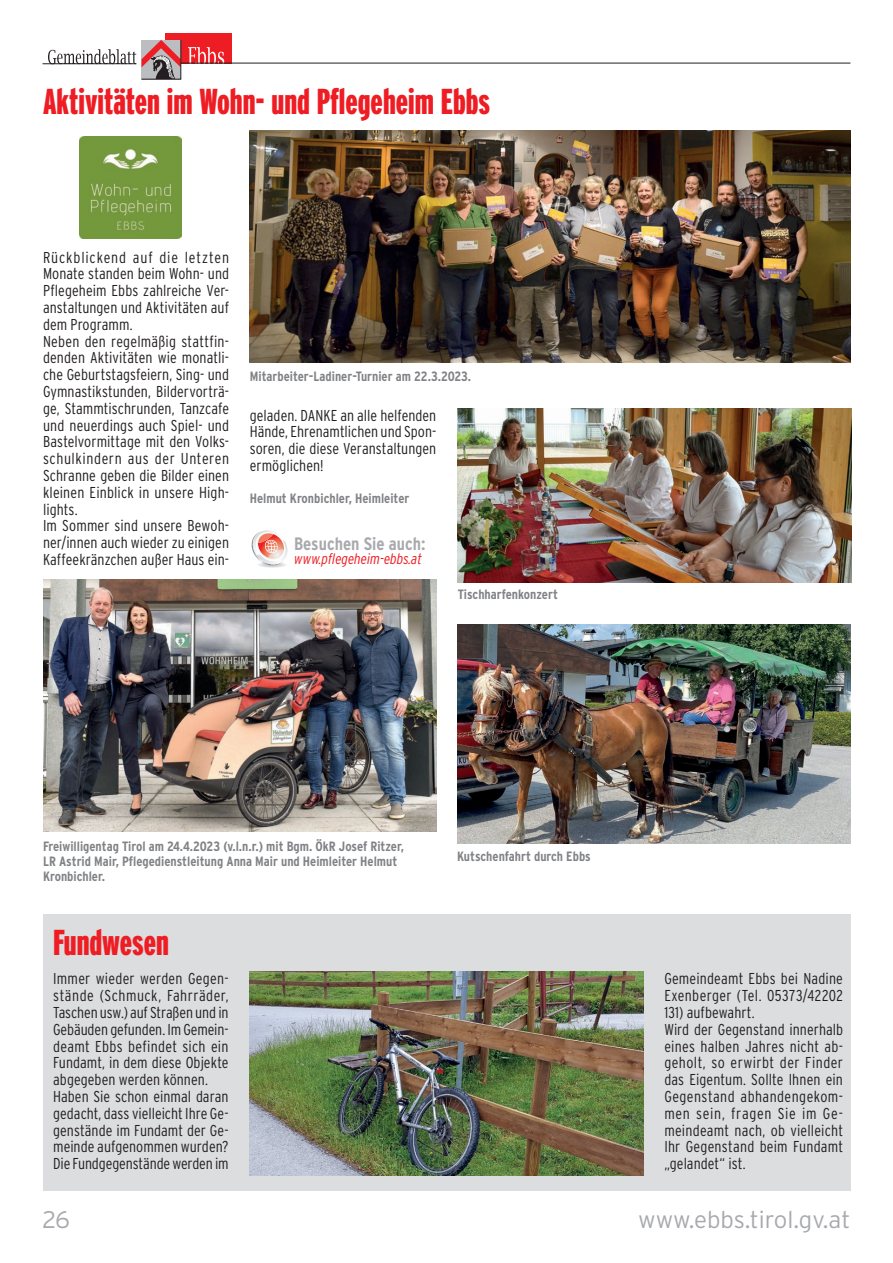
<style>
.page{position:relative;width:893px;height:1263px;background:#fff}
.page>*{position:absolute;margin:0;border:0;box-sizing:border-box;transform-origin:0 0}
.t1{font:900 36px "Interstate Compressed";color:#ee1d23}
.t2{font:300 24px "Interstate";color:#a8a9ad}
.t3{font:700 18px "Interstate Condensed";color:#a8a9ad}
.t4{font:300 15.75px/16.8px "Interstate Condensed";letter-spacing:.005em;color:#231f20}
.t5{font:italic 300 15px "Interstate Condensed";color:#ee1d23}
.t6{font:700 13.5px/15px "Interstate Condensed";color:#808285}
</style>
<div class="page">
<div style="left:165px;top:33px;width:67px;height:31px;background:#ee1d23"></div>
<hr style="left:43px;top:63px;width:93px;height:1px;background:#231f20">
<svg style="left:188px;top:47px;width:36px;height:16px"></svg>
<svg style="left:48px;top:40px;width:133px;height:40px"></svg>
<hr style="left:181px;top:63px;width:669px;height:1px;background:#231f20">
<div style="left:43px;top:914px;width:807px;height:277px;background:#dcdddf"></div>
<img style="left:250px;top:131px;width:600px;height:232px">
<img style="left:43px;top:579px;width:393px;height:253px">
<img style="left:458px;top:408px;width:393px;height:174px">
<img style="left:457px;top:624px;width:393px;height:219px">
<img style="left:79px;top:136px;width:102px;height:102px">
<svg style="left:251px;top:530px;width:36px;height:38px"></svg>
<img style="left:250px;top:972px;width:393px;height:204px">
<h1 class="t1" style="left:43px;top:81px;width:449px">Aktivitäten im Wohn- und Pflegeheim Ebbs</h1>
<p class="t4" style="left:43px;top:248px;width:188px">Rückblickend auf die letzten<br>Monate standen beim Wohn- und<br>Pflegeheim Ebbs zahlreiche Ver&shy;anstaltungen und Aktivitäten auf dem Programm.<br>Neben den regelmäßig stattfin&shy;denden Aktivitäten wie monatli&shy;che Geburtstagsfeiern, Sing- und<br>Gymnastikstunden, Bildervorträ&shy;ge, Stammtischrunden, Tanzcafe und neuerdings auch Spiel- und<br>Bastelvormittage mit den Volks&shy;schulkindern aus der Unteren<br>Schranne geben die Bilder einen kleinen Einblick in unsere High&shy;lights.<br>Im Sommer sind unsere Bewoh&shy;ner/innen auch wieder zu einigen<br>Kaffeekränzchen außer Haus ein-</p>
<p class="t6" style="left:250px;top:369px;width:223px">Mitarbeiter-Ladiner-Turnier am 22.3.2023.</p>
<p class="t4" style="left:250px;top:406px;width:188px;text-align:justify">geladen. DANKE an alle helfenden Hände, Ehrenamtlichen und Spon&shy;soren, die diese Veranstaltungen ermöglichen!</p>
<p class="t6" style="left:250px;top:490px;width:161px">Helmut Kronbichler, Heimleiter</p>
<p class="t3" style="left:294px;top:534px;width:133px">Besuchen Sie auch:</p>
<p class="t5" style="left:294px;top:551px;width:129px">www.pflegeheim-ebbs.at</p>
<p class="t6" style="left:458px;top:587px;width:102px">Tischharfenkonzert</p>
<p class="t6" style="left:43px;top:839px;width:362px">Freiwilligentag Tirol am 24.4.2023 (v.l.n.r.) mit Bgm. ÖkR Josef Ritzer,<br>LR Astrid Mair, Pflegedienstleitung Anna Mair und Heimleiter Helmut<br>Kronbichler.</p>
<h1 class="t1" style="left:53px;top:922px;width:117px">Fundwesen</h1>
<p class="t6" style="left:457px;top:849px;width:135px">Kutschenfahrt durch Ebbs</p>
<p class="t4" style="left:53px;top:970px;width:177px">Immer wieder werden Gegen&shy;stände (Schmuck, Fahrräder,<br>Taschen usw.) auf Straßen und in<br>Gebäuden gefunden. Im Gemein&shy;deamt Ebbs befindet sich ein<br>Fundamt, in dem diese Objekte abgegeben werden können.<br>Haben Sie schon einmal daran gedacht, dass vielleicht Ihre Ge&shy;genstände im Fundamt der Ge&shy;meinde aufgenommen wurden?<br>Die Fundgegenstände werden im</p>
<p class="t4" style="left:664px;top:970px;width:180px">Gemeindeamt Ebbs bei Nadine<br>Exenberger (Tel. 05373/42202<br>131) aufbewahrt.<br>Wird der Gegenstand innerhalb eines halben Jahres nicht ab&shy;geholt, so erwirbt der Finder das Eigentum. Sollte Ihnen ein<br>Gegenstand abhandengekom&shy;men sein, fragen Sie im Ge&shy;meindeamt nach, ob vielleicht<br>Ihr Gegenstand beim Fundamt „gelandet“ ist.</p>
<h2 class="t2" style="left:43px;top:1206px;width:29px">26</h2>
<h2 class="t2" style="left:638px;top:1206px;width:214px">www.ebbs.tirol.gv.at</h2>
</div>
